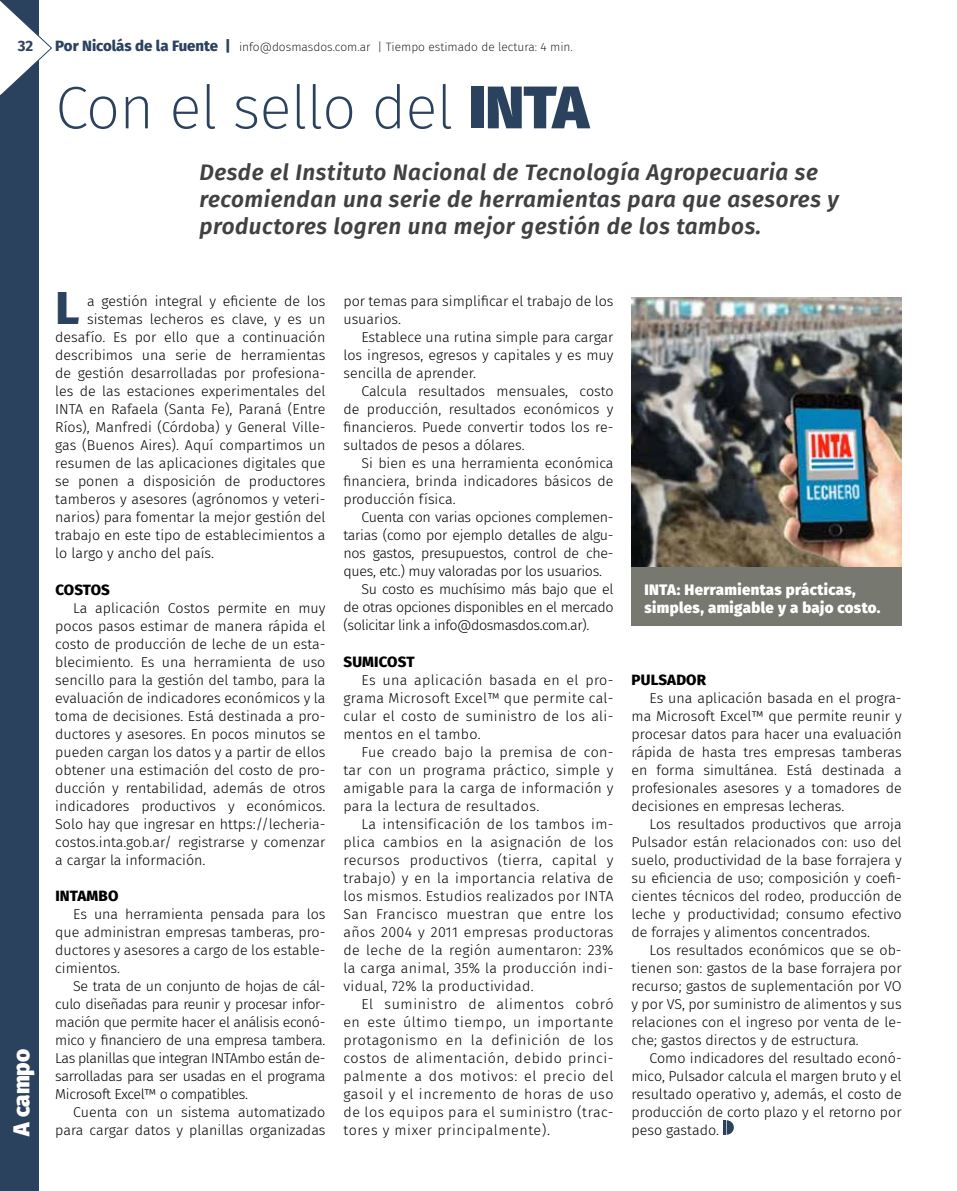
<style>
.page{position:relative;width:957px;height:1191px;background:#fff}
.page>*{position:absolute;margin:0;border:0;box-sizing:border-box;transform-origin:0 0}
.t1{font:200 60px "Fira Sans";letter-spacing:-.015em;color:#2b425f}
.t2{font:800 46.5px "Fira Sans";color:#2b425f}
.t3{font:italic 600 22.5px/27px "Fira Sans";letter-spacing:.025em;color:#414042}
.t4{font:900 22.5px "Fira Sans";color:#fff}
.t5{font:900 15px/18px "Fira Sans";letter-spacing:.025em;color:#fff}
.t6{font:800 15px "Fira Sans";letter-spacing:.01em;color:#000}
.t7{font:700 15px "Fira Sans";color:#2b425f}
.t8{font:300 14.25px/18px "Fira Sans";color:#000;text-align:justify}
.t9{font:300 14.25px "Fira Sans";letter-spacing:-.02em;color:#000}
.t10{font:300 14.25px "Fira Sans";letter-spacing:-.03em;color:#000}
.t11{font:200 12px "Fira Sans";color:#000}
.s1{font-weight:800;font-size:15px;color:#2b425f}
.s2{font-weight:900}
</style>
<div class="page">
<div style="left:0;top:0;width:38px;height:1191px;background:#2b425f"></div>
<svg style="left:0;top:0;width:52px;height:98px"></svg>
<svg style="left:723px;top:1120px;width:11px;height:14px"></svg>
<img style="left:631px;top:297px;width:270px;height:270px">
<div style="left:631px;top:567px;width:270px;height:59px;background:#777870"></div>
<p class="t7" style="left:18px;top:33px;width:17px">32</p>
<p class="t11" style="left:55px;top:39px;width:519px"><span class="s1">Por Nicolás de la Fuente |</span> info@dosmasdos.com.ar | Tiempo estimado de lectura: 4 min.</p>
<h1 class="t1" style="left:55px;top:65px;width:535px">Con el sello del <span class="s2">INTA</span></h1>
<h3 class="t3" style="left:199px;top:157px;width:641px">Desde el Instituto Nacional de Tecnología Agropecuaria se recomiendan una serie de herramientas para que asesores y productores logren una mejor gestión de los tambos.</h3>
<h3 class="t4" style="left:2px;top:1135px;width:88px;rotate:-90deg">A campo</h3>
<h2 class="t2" style="left:56px;top:267px;width:26px">L</h2>
<p class="t8" style="left:87px;top:292px;width:240px">a gestión integral y eficiente de los</p>
<p class="t8" style="left:87px;top:310px;width:240px">sistemas lecheros es clave, y es un</p>
<p class="t8" style="left:55px;top:328px;width:272px">desafío. Es por ello que a continuación</p>
<p class="t8" style="left:55px;top:346px;width:272px">describimos una serie de herramientas</p>
<p class="t8" style="left:55px;top:364px;width:272px">de gestión desarrolladas por profesiona-</p>
<p class="t8" style="left:55px;top:382px;width:272px">les de las estaciones experimentales del</p>
<p class="t8" style="left:55px;top:400px;width:272px">INTA en Rafaela (Santa Fe), Paraná (Entre</p>
<p class="t8" style="left:55px;top:418px;width:272px">Ríos), Manfredi (Córdoba) y General Ville-</p>
<p class="t8" style="left:55px;top:436px;width:272px">gas (Buenos Aires). Aquí compartimos un</p>
<p class="t8" style="left:55px;top:454px;width:272px">resumen de las aplicaciones digitales que</p>
<p class="t8" style="left:55px;top:472px;width:272px">se ponen a disposición de productores</p>
<p class="t8" style="left:55px;top:490px;width:272px">tamberos y asesores (agrónomos y veteri-</p>
<p class="t8" style="left:55px;top:508px;width:272px">narios) para fomentar la mejor gestión del</p>
<p class="t8" style="left:55px;top:526px;width:272px">trabajo en este tipo de establecimientos a</p>
<p class="t8" style="left:55px;top:544px;width:160px">lo largo y ancho del país.</p>
<p class="t6" style="left:55px;top:576px;width:56px">COSTOS</p>
<p class="t8" style="left:55px;top:598px;width:272px;text-indent:18px">La aplicación Costos permite en muy pocos pasos estimar de manera rápida el costo de producción de leche de un esta&shy;blecimiento. Es una herramienta de uso sencillo para la gestión del tambo, para la evaluación de indicadores económicos y la toma de decisiones. Está destinada a pro&shy;ductores y asesores. En pocos minutos se pueden cargan los datos y a partir de ellos obtener una estimación del costo de pro&shy;ducción y rentabilidad, además de otros indicadores productivos y económicos.<br>Solo hay que ingresar en https://lecheria&shy;costos.inta.gob.ar/ registrarse y comenzar a cargar la información.</p>
<p class="t6" style="left:55px;top:882px;width:65px">INTAMBO</p>
<p class="t8" style="left:55px;top:904px;width:272px;text-indent:18px">Es una herramienta pensada para los que administran empresas tamberas, pro&shy;ductores y asesores a cargo de los estable&shy;cimientos.</p>
<p class="t8" style="left:55px;top:976px;width:272px;text-indent:18px">Se trata de un conjunto de hojas de cál&shy;culo diseñadas para reunir y procesar infor&shy;mación que permite hacer el análisis econó&shy;mico y financiero de una empresa tambera.<br>Las planillas que integran INTAmbo están de&shy;sarrolladas para ser usadas en el programa Microsoft Excel™ o compatibles.</p>
<p class="t8" style="left:55px;top:1102px;width:272px;text-align:right">Cuenta con un sistema automatizado para cargar datos y planillas organizadas</p>
<p class="t8" style="left:343px;top:292px;width:272px">por temas para simplificar el trabajo de los usuarios.</p>
<p class="t8" style="left:343px;top:328px;width:272px;text-indent:18px">Establece una rutina simple para cargar los ingresos, egresos y capitales y es muy sencilla de aprender.</p>
<p class="t8" style="left:343px;top:382px;width:272px;text-indent:18px">Calcula resultados mensuales, costo de producción, resultados económicos y financieros. Puede convertir todos los re&shy;sultados de pesos a dólares.</p>
<p class="t8" style="left:343px;top:454px;width:272px;text-indent:18px">Si bien es una herramienta económica financiera, brinda indicadores básicos de producción física.</p>
<p class="t9" style="left:361px;top:507px;width:254px">Cuenta con varias opciones complemen-</p>
<p class="t9" style="left:343px;top:525px;width:272px">tarias (como por ejemplo detalles de algu-</p>
<p class="t9" style="left:343px;top:543px;width:272px">nos gastos, presupuestos, control de che-</p>
<p class="t9" style="left:343px;top:561px;width:260px">ques, etc.) muy valoradas por los usuarios.</p>
<p class="t10" style="left:361px;top:579px;width:254px">Su costo es muchísimo más bajo que el</p>
<p class="t10" style="left:343px;top:597px;width:272px">de otras opciones disponibles en el mercado</p>
<p class="t10" style="left:343px;top:615px;width:247px">(solicitar link a info@dosmasdos.com.ar).</p>
<p class="t6" style="left:343px;top:648px;width:73px">SUMICOST</p>
<p class="t8" style="left:343px;top:670px;width:272px;text-indent:18px">Es una aplicación basada en el pro&shy;grama Microsoft Excel™ que permite cal&shy;cular el costo de suministro de los ali&shy;mentos en el tambo.</p>
<p class="t8" style="left:343px;top:742px;width:272px;text-indent:18px">Fue creado bajo la premisa de con&shy;tar con un programa práctico, simple y amigable para la carga de información y para la lectura de resultados.</p>
<p class="t8" style="left:343px;top:814px;width:272px;text-indent:18px">La intensificación de los tambos im&shy;plica cambios en la asignación de los recursos productivos (tierra, capital y trabajo) y en la importancia relativa de los mismos. Estudios realizados por INTA San Francisco muestran que entre los años 2004 y 2011 empresas productoras de leche de la región aumentaron: 23% la carga animal, 35% la producción indi&shy;vidual, 72% la productividad.</p>
<p class="t8" style="left:343px;top:994px;width:272px;text-indent:18px">El suministro de alimentos cobró en este último tiempo, un importante protagonismo en la definición de los costos de alimentación, debido princi&shy;palmente a dos motivos: el precio del gasoil y el incremento de horas de uso de los equipos para el suministro (trac&shy;tores y mixer principalmente).</p>
<p class="t5" style="left:644px;top:579px;width:237px">INTA: Herramientas prácticas, simples, amigable y a bajo costo.</p>
<p class="t6" style="left:631px;top:666px;width:76px">PULSADOR</p>
<p class="t8" style="left:631px;top:688px;width:272px;text-indent:18px">Es una aplicación basada en el progra&shy;ma Microsoft Excel™ que permite reunir y procesar datos para hacer una evaluación rápida de hasta tres empresas tamberas en forma simultánea. Está destinada a profesionales asesores y a tomadores de decisiones en empresas lecheras.</p>
<p class="t8" style="left:631px;top:814px;width:272px;text-indent:18px">Los resultados productivos que arroja Pulsador están relacionados con: uso del suelo, productividad de la base forrajera y su eficiencia de uso; composición y coefi&shy;cientes técnicos del rodeo, producción de leche y productividad; consumo efectivo de forrajes y alimentos concentrados.</p>
<p class="t8" style="left:631px;top:940px;width:272px;text-indent:18px">Los resultados económicos que se ob&shy;tienen son: gastos de la base forrajera por recurso; gastos de suplementación por VO y por VS, por suministro de alimentos y sus relaciones con el ingreso por venta de le&shy;che; gastos directos y de estructura.</p>
<p class="t8" style="left:631px;top:1048px;width:272px;text-indent:18px">Como indicadores del resultado econó&shy;mico, Pulsador calcula el margen bruto y el resultado operativo y, además, el costo de producción de corto plazo y el retorno por peso gastado.</p>
</div>
